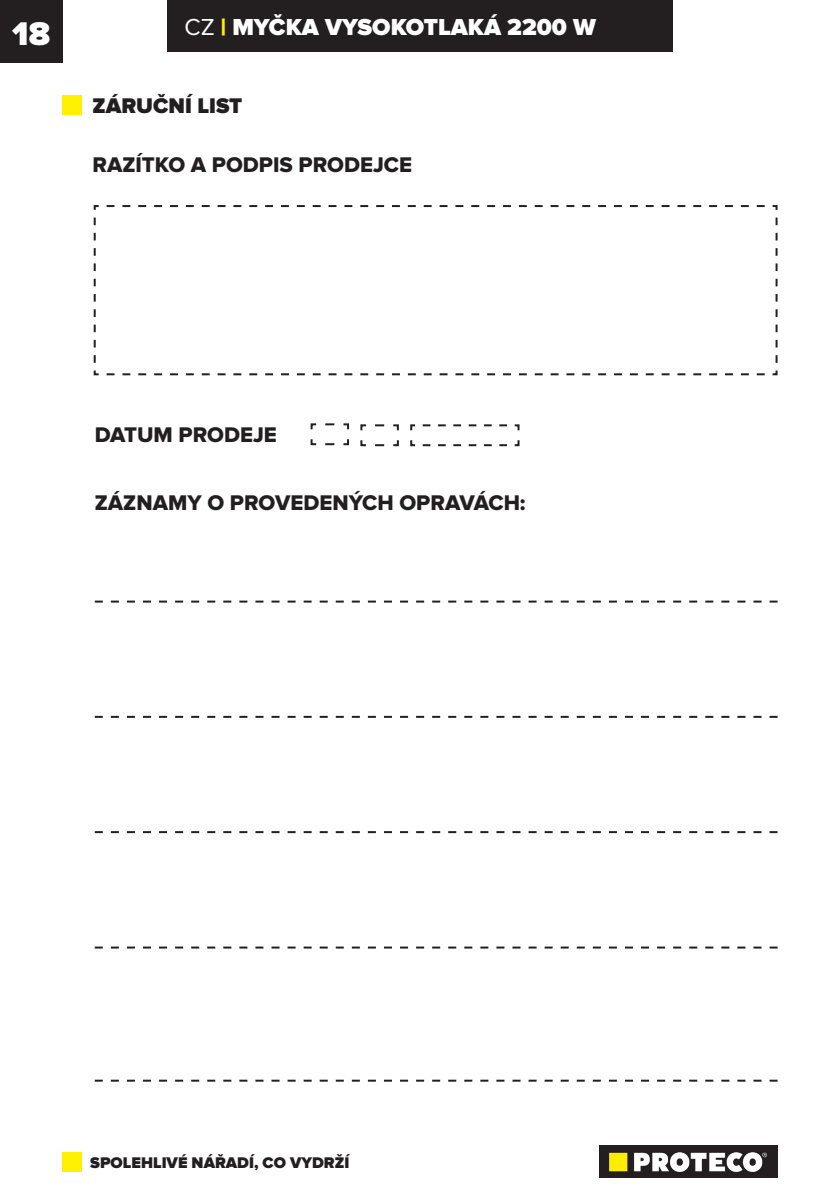
<style>
.page{position:relative;width:840px;height:1191px;background:#fff}
.page>*{position:absolute;margin:0;border:0;box-sizing:border-box;transform-origin:0 0}
.t1{font:900 34px "Proxima Nova";color:#fff}
.t2{font:900 24px "Proxima Nova";color:#fff}
.t3{font:22px "Proxima Nova Extrabld";color:#231f20}
.t4{font:900 22px "Proxima Nova";color:#231f20}
.t5{font:900 16px "Proxima Nova";color:#231f20}
.s1{font-weight:400}
.s2{color:#fff101}
</style>
<div class="page">
<div style="left:0;top:0;width:62px;height:62px;background:#231f20"></div>
<img style="left:599px;top:1145px;width:178px;height:33px">
<div style="left:62px;top:1152px;width:20px;height:19px;background:#fff101"></div>
<div style="left:167px;top:0;width:505px;height:51px;background:#231f20"></div>
<div style="left:62px;top:95px;width:20px;height:20px;background:#fff101"></div>
<svg style="left:310px;top:423px;width:40px;height:23px"></svg>
<svg style="left:360px;top:424px;width:39px;height:23px"></svg>
<svg style="left:410px;top:424px;width:110px;height:23px"></svg>
<svg style="left:95px;top:716px;width:682px;height:2px"></svg>
<svg style="left:95px;top:831px;width:682px;height:2px"></svg>
<svg style="left:95px;top:946px;width:682px;height:2px"></svg>
<svg style="left:95px;top:1079px;width:682px;height:2px"></svg>
<svg style="left:95px;top:600px;width:682px;height:2px"></svg>
<svg style="left:93px;top:205px;width:685px;height:171px"></svg>
<h1 class="t1" style="left:12px;top:14px;width:39px">18</h1>
<p class="t2" style="left:184px;top:13px;width:413px"><span class="s1">CZ</span> <span class="s2">|</span> MYČKA VYSOKOTLAKÁ 2200 W</p>
<p class="t4" style="left:92px;top:93px;width:151px">ZÁRUČNÍ LIST</p>
<p class="t3" style="left:92px;top:152px;width:321px">RAZÍTKO A PODPIS PRODEJCE</p>
<p class="t3" style="left:95px;top:422px;width:183px">DATUM PRODEJE</p>
<p class="t3" style="left:95px;top:490px;width:432px">ZÁZNAMY O PROVEDENÝCH OPRAVÁCH:</p>
<p class="t5" style="left:90px;top:1153px;width:260px">SPOLEHLIVÉ NÁŘADÍ, CO VYDRŽÍ</p>
</div>
